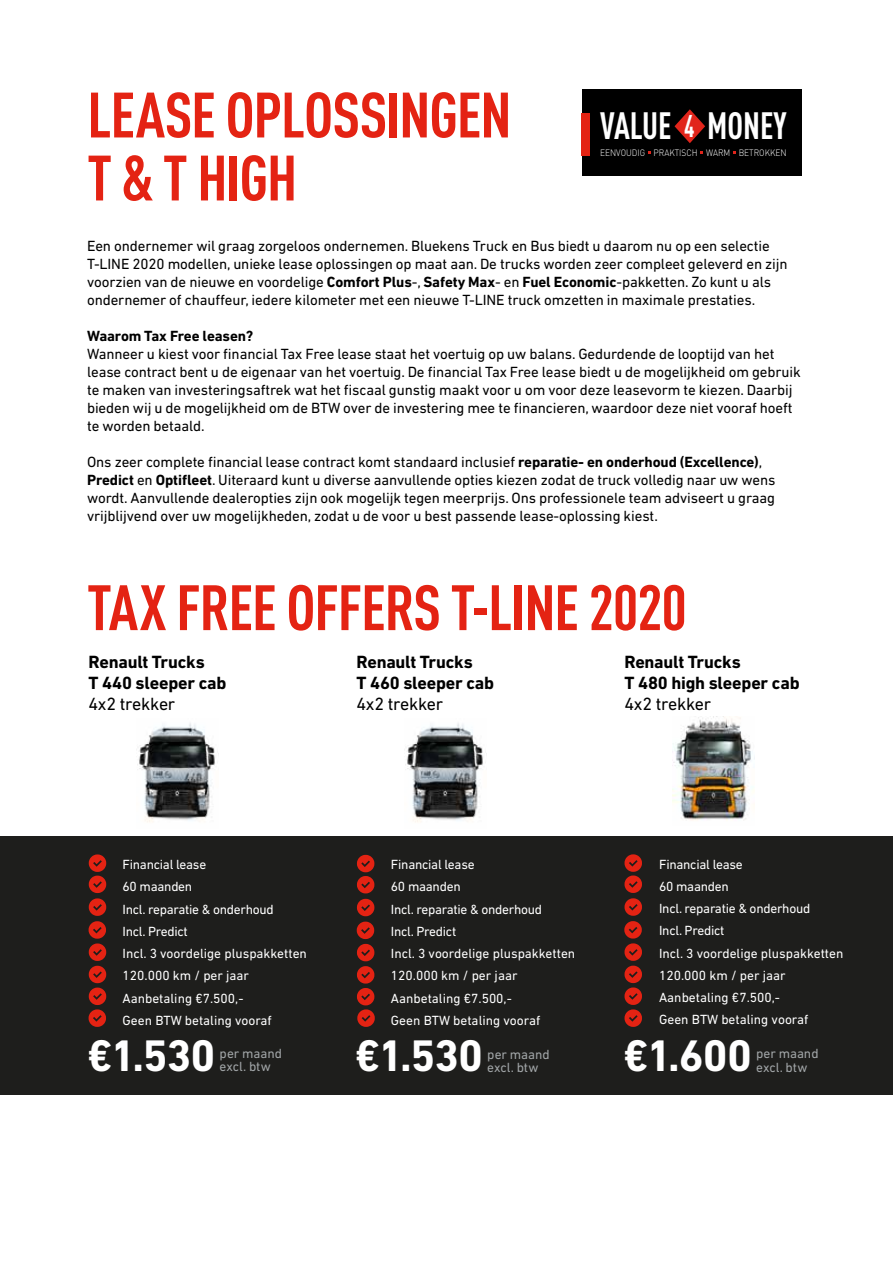
<style>
.page{position:relative;width:893px;height:1263px;background:#fff}
.page>*{position:absolute;margin:0;border:0;box-sizing:border-box;transform-origin:0 0}
.t1{font:700 condensed 63px/63px "DIN Pro";letter-spacing:-.02em;color:#e42313}
.t2{font:700 45px "DIN Next LT Pro";letter-spacing:-.025em;color:#fff}
.t3{font:700 condensed 37.5px "DIN Pro";color:#fff;scale:.9 1}
.t4{font:700 condensed 30.9px "DIN Pro";color:#fff;scale:.84 1}
.t5{font:700 18px/21px "DIN Next LT Pro";letter-spacing:-.01em;color:#000}
.t6{font:18px "DIN Next LT Pro";letter-spacing:-.015em;color:#000}
.t7{font:15px/18px "DIN Next LT Pro";letter-spacing:-.005em;color:#000}
.t8{font:700 15px "DIN Next LT Pro";letter-spacing:-.005em;color:#000}
.t9{font:13.5px/22.2px "DIN Next LT Pro";color:#fff}
.t10{font:13.5px/13.5px "DIN Next LT Pro";color:#a1a5a7}
.t11{font:300 9.3px "DIN Pro";color:#fff;scale:.9 1}
.s1{font-weight:700}
</style>
<div class="page">
<img style="left:137px;top:723px;width:82px;height:99px">
<img style="left:405px;top:723px;width:82px;height:99px">
<div style="left:0;top:836px;width:893px;height:259px;background:#1e1e1c"></div>
<img style="left:672px;top:716px;width:83px;height:105px">
<svg style="left:357px;top:855px;width:17px;height:38px"></svg>
<div style="left:582px;top:89px;width:219px;height:86px;background:#000"></div>
<svg style="left:674px;top:109px;width:31px;height:34px"></svg>
<div style="left:582px;top:113px;width:8px;height:43px;background:#e42313"></div>
<svg style="left:89px;top:854px;width:17px;height:173px"></svg>
<svg style="left:357px;top:899px;width:18px;height:128px"></svg>
<svg style="left:624px;top:854px;width:18px;height:173px"></svg>
<h1 class="t1" style="left:87px;top:79px;width:426px">LEASE OPLOSSINGEN<br>T &amp; T HIGH</h1>
<h3 class="t3" style="left:600px;top:99px;width:209px">VALUE MONEY</h3>
<h3 class="t4" style="left:684px;top:103px;width:14px">4</h3>
<p class="t11" style="left:600px;top:145px;width:209px">EENVOUDIG PRAKTISCH WARM BETROKKEN</p>
<p class="t7" style="left:87px;top:237px;width:702px">Een ondernemer wil graag zorgeloos ondernemen. Bluekens Truck en Bus biedt u daarom nu op een selectie T-LINE 2020 modellen, unieke lease oplossingen op maat aan. De trucks worden zeer compleet geleverd en zijn voorzien van de nieuwe en voordelige <span class="s1">Comfort Plus</span>-, <span class="s1">Safety Max</span>- en <span class="s1">Fuel Economic</span>-pakketten. Zo kunt u als ondernemer of chauffeur, iedere kilometer met een nieuwe T-LINE truck omzetten in maximale prestaties.</p>
<p class="t8" style="left:87px;top:327px;width:168px">Waarom Tax Free leasen?</p>
<p class="t7" style="left:87px;top:345px;width:715px">Wanneer u kiest voor financial Tax Free lease staat het voertuig op uw balans. Gedurdende de looptijd van het lease contract bent u de eigenaar van het voertuig. De financial Tax Free lease biedt u de mogelijkheid om gebruik te maken van investeringsaftrek wat het fiscaal gunstig maakt voor u om voor deze leasevorm te kiezen. Daarbij bieden wij u de mogelijkheid om de BTW over de investering mee te financieren, waardoor deze niet vooraf hoeft te worden betaald.</p>
<p class="t7" style="left:87px;top:453px;width:690px">Ons zeer complete financial lease contract komt standaard inclusief <span class="s1">reparatie- en onderhoud (Excellence)</span>, <span class="s1">Predict</span> en <span class="s1">Optifleet</span>. Uiteraard kunt u diverse aanvullende opties kiezen zodat de truck volledig naar uw wens wordt. Aanvullende dealeropties zijn ook mogelijk tegen meerprijs. Ons professionele team adviseert u graag vrijblijvend over uw mogelijkheden, zodat u de voor u best passende lease-oplossing kiest.</p>
<h1 class="t1" style="left:87px;top:572px;width:601px">TAX FREE OFFERS T-LINE 2020</h1>
<p class="t5" style="left:89px;top:651px;width:139px">Renault Trucks<br>T 440 sleeper cab</p>
<p class="t6" style="left:89px;top:694px;width:88px">4x2 trekker</p>
<p class="t5" style="left:356px;top:651px;width:139px">Renault Trucks<br>T 460 sleeper cab</p>
<p class="t6" style="left:356px;top:694px;width:88px">4x2 trekker</p>
<p class="t5" style="left:624px;top:651px;width:177px">Renault Trucks<br>T 480 high sleeper cab</p>
<p class="t6" style="left:624px;top:694px;width:88px">4x2 trekker</p>
<p class="t9" style="left:123px;top:853px;width:186px">Financial lease<br>60 maanden<br>Incl. reparatie &amp; onderhoud<br>Incl. Predict<br>Incl. 3 voordelige pluspakketten<br>120.000 km / per jaar<br>Aanbetaling €7.500,-<br>Geen BTW betaling vooraf</p>
<p class="t9" style="left:391px;top:853px;width:186px">Financial lease<br>60 maanden<br>Incl. reparatie &amp; onderhoud<br>Incl. Predict<br>Incl. 3 voordelige pluspakketten<br>120.000 km / per jaar<br>Aanbetaling €7.500,-<br>Geen BTW betaling vooraf</p>
<p class="t9" style="left:659px;top:853px;width:186px">Financial lease<br>60 maanden<br>Incl. reparatie &amp; onderhoud<br>Incl. Predict<br>Incl. 3 voordelige pluspakketten<br>120.000 km / per jaar<br>Aanbetaling €7.500,-<br>Geen BTW betaling vooraf</p>
<h2 class="t2" style="left:87px;top:1030px;width:130px">€1.530</h2>
<h2 class="t2" style="left:355px;top:1030px;width:130px">€1.530</h2>
<h2 class="t2" style="left:623px;top:1030px;width:130px">€1.600</h2>
<p class="t10" style="left:220px;top:1046px;width:64px">per maand excl. btw</p>
<p class="t10" style="left:487px;top:1047px;width:64px">per maand excl. btw</p>
<p class="t10" style="left:756px;top:1047px;width:64px">per maand excl. btw</p>
</div>
